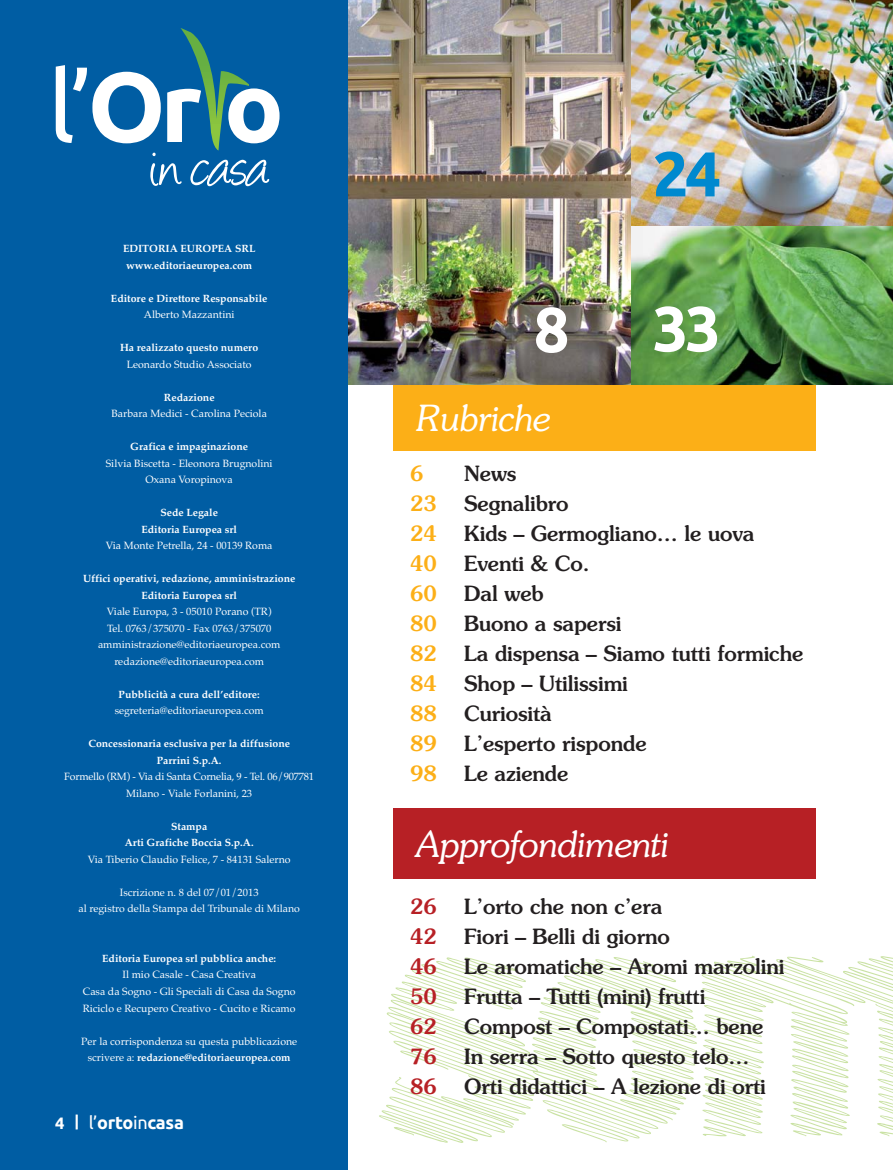
<style>
.page{position:relative;width:893px;height:1170px;background:#fff}
.page>*{position:absolute;margin:0;border:0;box-sizing:border-box;transform-origin:0 0}
.t1{font:700 99px "Ubuntu";color:#fff}
.t2{font:63.3px "Angelina";letter-spacing:-.01em;color:#fff}
.t3{font:700 63.3px "Ubuntu";color:#fff}
.t4{font:700 63.3px "Ubuntu";color:#0089cf}
.t5{font:italic 300 36.45px "Souvenir IT Cby BT";letter-spacing:-.02em;color:#fff}
.t6{font:500 21px "Souvenir";color:#231f20}
.t7{font:500 21px "Souvenir";color:#fcaf17}
.t8{font:500 21px "Souvenir";color:#b72025}
.t9{font:700 18px "Ubuntu";letter-spacing:-.015em;color:#fff}
.t10{font:10.5px/16.5px "Palatino";color:#fff;text-align:center}
.t11{font:700 10.5px/16.5px "Palatino";color:#fff;text-align:center}
.t12{font:10.5px/16.5px "Palatino";letter-spacing:-.02em;color:#fff;text-align:center}
.s1{font-weight:400}
.s2{font-weight:700}
.s3{font-size:16.5px}
.s4{font-family:"Avenir LT";font-weight:400}
</style>
<div class="page">
<div style="left:393px;top:342px;width:423px;height:109px;background:#fcaf17"></div>
<img style="left:347px;top:0;width:546px;height:384px">
<div style="left:0;top:0;width:347px;height:1169px;background:#005da3"></div>
<svg style="left:379px;top:955px;width:514px;height:188px"></svg>
<div style="left:393px;top:808px;width:423px;height:71px;background:#b72025"></div>
<svg style="left:180px;top:28px;width:68px;height:122px"></svg>
<h1 class="t1" style="left:48px;top:65px;width:237px"><span class="s1">l’</span>Or o</h1>
<h2 class="t2" style="left:150px;top:123px;width:120px">in casa</h2>
<p class="t11" style="left:123px;top:241px;width:134px;text-align:left">EDITORIA EUROPEA SRL www.editoriaeuropea.com</p>
<p class="t11" style="left:111px;top:291px;width:158px">Editore e Direttore Responsabile</p>
<p class="t10" style="left:144px;top:307px;width:92px">Alberto Mazzantini</p>
<p class="t11" style="left:120px;top:340px;width:139px">Ha realizzato questo numero</p>
<p class="t10" style="left:127px;top:357px;width:126px">Leonardo Studio Associato</p>
<p class="t11" style="left:164px;top:390px;width:52px">Redazione</p>
<p class="t10" style="left:112px;top:406px;width:157px">Barbara Medici - Carolina Peciola</p>
<p class="t11" style="left:130px;top:439px;width:119px">Grafica e impaginazione</p>
<p class="t10" style="left:106px;top:456px;width:168px">Silvia Biscetta - Eleonora Brugnolini<br>Oxana Voropinova</p>
<p class="t11" style="left:141px;top:505px;width:97px">Sede Legale<br>Editoria Europea srl</p>
<p class="t10" style="left:106px;top:538px;width:168px">Via Monte Petrella, 24 - 00139 Roma</p>
<p class="t11" style="left:83px;top:571px;width:214px">Uffici operativi, redazione, amministrazione<br>Editoria Europea srl</p>
<p class="t10" style="left:98px;top:604px;width:184px">Viale Europa, 3 - 05010 Porano (TR)<br>Tel. 0763/375070 - Fax 0763/375070 amministrazione@editoriaeuropea.com redazione@editoriaeuropea.com</p>
<p class="t11" style="left:119px;top:687px;width:143px">Pubblicità a cura dell’editore:</p>
<p class="t10" style="left:115px;top:703px;width:151px">segreteria@editoriaeuropea.com</p>
<p class="t11" style="left:88px;top:736px;width:203px">Concessionaria esclusiva per la diffusione<br>Parrini S.p.A.</p>
<p class="t12" style="left:64px;top:769px;width:251px">Formello (RM) - Via di Santa Cornelia, 9 - Tel. 06/907781<br>Milano - Viale Forlanini, 23</p>
<p class="t11" style="left:125px;top:819px;width:130px">Stampa<br>Arti Grafiche Boccia S.p.A.</p>
<p class="t10" style="left:88px;top:852px;width:204px">Via Tiberio Claudio Felice, 7 - 84131 Salerno</p>
<p class="t10" style="left:79px;top:885px;width:223px">Iscrizione n. 8 del 07/01/2013<br>al registro della Stampa del Tribunale di Milano</p>
<p class="t11" style="left:102px;top:951px;width:176px">Editoria Europea srl pubblica anche:</p>
<p class="t10" style="left:83px;top:967px;width:214px">Il mio Casale - Casa Creativa<br>Casa da Sogno - Gli Speciali di Casa da Sogno<br>Riciclo e Recupero Creativo - Cucito e Ricamo</p>
<p class="t10" style="left:81px;top:1033px;width:217px">Per la corrispondenza su questa pubblicazione scrivere a: <span class="s2">redazione@editoriaeuropea.com</span></p>
<h3 class="t9" style="left:55px;top:1114px;width:130px"><span class="s3">4</span> <span class="s4">|</span> <span class="s1">l’</span>orto<span class="s1">in</span>casa</h3>
<h2 class="t3" style="left:534px;top:303px;width:37px">8</h2>
<h3 class="t5" style="left:417px;top:404px;width:136px">Rubriche</h3>
<h2 class="t4" style="left:653px;top:147px;width:70px">24</h2>
<h2 class="t3" style="left:653px;top:302px;width:70px">33</h2>
<h3 class="t7" style="left:410px;top:464px;width:15px">6</h3>
<h3 class="t6" style="left:464px;top:464px;width:54px">News</h3>
<h3 class="t7" style="left:410px;top:494px;width:28px">23</h3>
<h3 class="t6" style="left:464px;top:494px;width:106px">Segnalibro</h3>
<h3 class="t7" style="left:410px;top:524px;width:28px">24</h3>
<h3 class="t6" style="left:464px;top:524px;width:292px">Kids – Germogliano… le uova</h3>
<h3 class="t7" style="left:410px;top:554px;width:28px">40</h3>
<h3 class="t6" style="left:464px;top:554px;width:127px">Eventi &amp; Co.</h3>
<h3 class="t7" style="left:410px;top:584px;width:28px">60</h3>
<h3 class="t6" style="left:464px;top:584px;width:81px">Dal web</h3>
<h3 class="t7" style="left:410px;top:614px;width:28px">80</h3>
<h3 class="t6" style="left:464px;top:614px;width:159px">Buono a sapersi</h3>
<h3 class="t7" style="left:410px;top:644px;width:28px">82</h3>
<h3 class="t6" style="left:464px;top:644px;width:341px">La dispensa – Siamo tutti formiche</h3>
<h3 class="t7" style="left:410px;top:674px;width:28px">84</h3>
<h3 class="t6" style="left:464px;top:674px;width:165px">Shop – Utilissimi</h3>
<h3 class="t7" style="left:410px;top:704px;width:28px">88</h3>
<h3 class="t6" style="left:464px;top:704px;width:89px">Curiosità</h3>
<h3 class="t7" style="left:410px;top:734px;width:28px">89</h3>
<h3 class="t6" style="left:464px;top:734px;width:184px">L’esperto risponde</h3>
<h3 class="t7" style="left:410px;top:764px;width:28px">98</h3>
<h3 class="t6" style="left:464px;top:764px;width:106px">Le aziende</h3>
<h3 class="t5" style="left:417px;top:829px;width:254px">Approfondimenti</h3>
<h3 class="t8" style="left:410px;top:898px;width:28px">26</h3>
<h3 class="t6" style="left:464px;top:898px;width:200px">L’orto che non c’era</h3>
<h3 class="t8" style="left:410px;top:928px;width:28px">42</h3>
<h3 class="t6" style="left:464px;top:928px;width:207px">Fiori – Belli di giorno</h3>
<h3 class="t8" style="left:410px;top:958px;width:28px">46</h3>
<h3 class="t6" style="left:464px;top:958px;width:322px">Le aromatiche – Aromi marzolini</h3>
<h3 class="t8" style="left:410px;top:988px;width:28px">50</h3>
<h3 class="t6" style="left:464px;top:988px;width:243px">Frutta – Tutti (mini) frutti</h3>
<h3 class="t8" style="left:410px;top:1018px;width:28px">62</h3>
<h3 class="t6" style="left:464px;top:1018px;width:301px">Compost – Compostati… bene</h3>
<h3 class="t8" style="left:410px;top:1048px;width:28px">76</h3>
<h3 class="t6" style="left:464px;top:1048px;width:287px">In serra – Sotto questo telo…</h3>
<h3 class="t8" style="left:410px;top:1078px;width:28px">86</h3>
<h3 class="t6" style="left:464px;top:1078px;width:303px">Orti didattici – A lezione di orti</h3>
</div>
